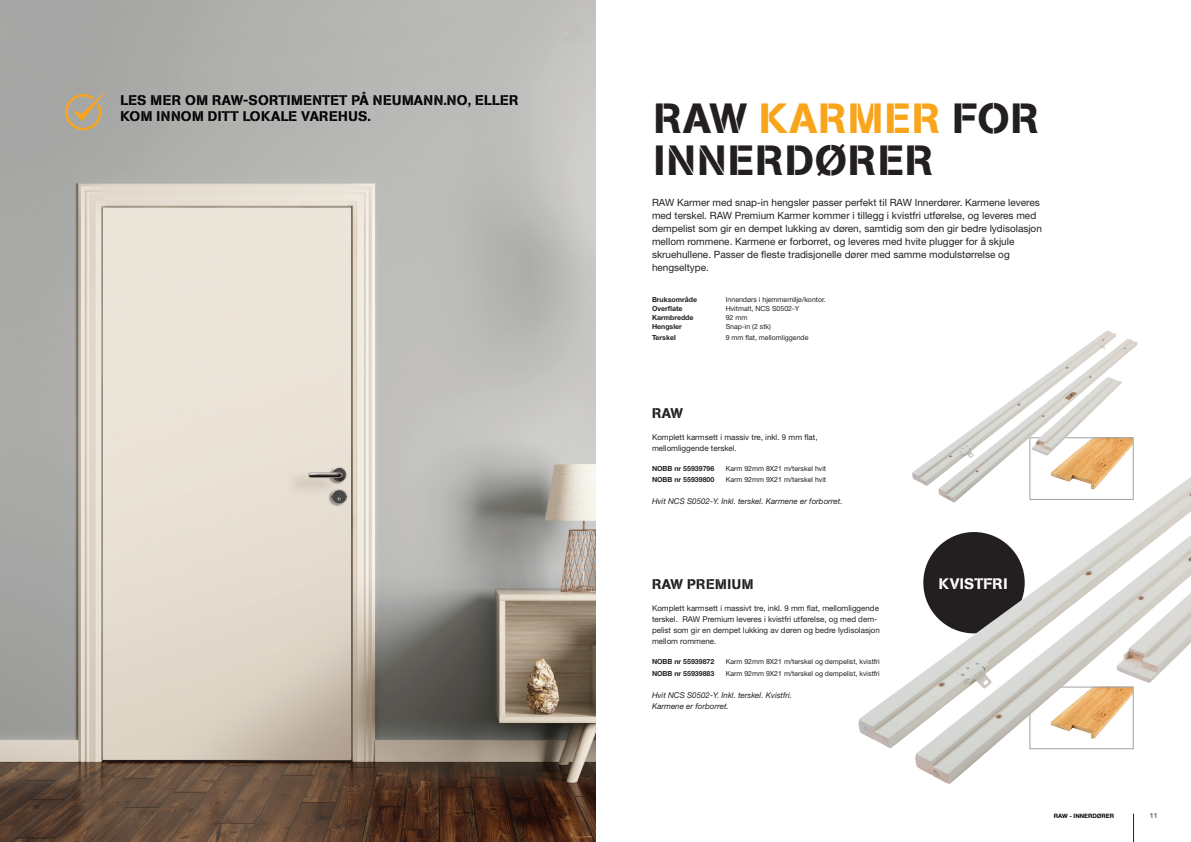
<style>
.page{position:relative;width:1191px;height:842px;background:#fff}
.page>*{position:absolute;margin:0;border:0;box-sizing:border-box;transform-origin:0 0}
.t1{font:42px/42px "AG Book Stencil";letter-spacing:.04em;color:#231f20}
.t2{font:15.2px "AG Book Stencil";letter-spacing:.02em;color:#fff}
.t3{font:14px/16px "AG Book Stencil";letter-spacing:.02em;color:#010203}
.t4{font:14px "AG Book Stencil";letter-spacing:.035em;color:#231f20}
.t5{font:10px/13px "Helvetica Neue LT Std";color:#231f20}
.t6{font:8px/11px "Helvetica Neue LT Std";color:#231f20}
.t7{font:italic 8px/11px "Helvetica Neue LT Std";color:#231f20}
.t8{font:7px "Helvetica Neue LT Std";color:#231f20}
.t9{font:700 7px "Helvetica Neue LT Std";color:#231f20}
.t10{font:700 6px "Helvetica Neue LT Std";color:#010203}
.s1{color:#f9a51b}
</style>
<div class="page">
<img style="left:0;top:0;width:595px;height:842px">
<svg style="left:65px;top:89px;width:42px;height:41px;background:#b7a686"></svg>
<img style="left:912px;top:330px;width:225px;height:146px">
<img style="left:858px;top:476px;width:333px;height:308px">
<svg style="left:1133px;top:814px;width:1px;height:28px"></svg>
<h3 class="t3" style="left:120px;top:92px;width:399px">LES MER OM RAW-SORTIMENTET PÅ NEUMANN.NO, ELLER<br>KOM INNOM DITT LOKALE VAREHUS.</h3>
<h1 class="t1" style="left:653px;top:97px;width:386px">RAW <span class="s1">KARMER</span> FOR<br>INNERDØRER</h1>
<p class="t5" style="left:652px;top:195px;width:391px">RAW Karmer med snap-in hengsler passer perfekt til RAW Innerdører. Karmene leveres med terskel. RAW Premium Karmer kommer i tillegg i kvistfri utførelse, og leveres med dempelist som gir en dempet lukking av døren, samtidig som den gir bedre lydisolasjon mellom rommene. Karmene er forborret, og leveres med hvite plugger for å skjule skruehullene. Passer de fleste tradisjonelle dører med samme modulstørrelse og hengseltype.</p>
<p class="t9" style="left:652px;top:296px;width:47px">Bruksområde</p>
<p class="t8" style="left:725px;top:296px;width:101px">Innendørs i hjemmemiljø/kontor.</p>
<p class="t9" style="left:652px;top:305px;width:32px">Overflate</p>
<p class="t8" style="left:725px;top:305px;width:75px">Hvitmalt, NCS S0502-Y</p>
<p class="t9" style="left:652px;top:314px;width:43px">Karmbredde</p>
<p class="t8" style="left:725px;top:314px;width:23px">92 mm</p>
<p class="t9" style="left:652px;top:323px;width:31px">Hengsler</p>
<p class="t8" style="left:725px;top:323px;width:47px">Snap-in (2 stk)</p>
<p class="t9" style="left:652px;top:334px;width:25px">Terskel</p>
<p class="t8" style="left:725px;top:334px;width:84px">9 mm flat, mellomliggende</p>
<h3 class="t4" style="left:652px;top:405px;width:33px">RAW</h3>
<p class="t6" style="left:652px;top:432px;width:167px">Komplett karmsett i massiv tre, inkl. 9 mm flat, mellomliggende terskel.</p>
<p class="t9" style="left:652px;top:464px;width:64px">NOBB nr 55939796</p>
<p class="t8" style="left:725px;top:464px;width:102px">Karm 92mm 8X21 m/terskel hvit</p>
<p class="t9" style="left:652px;top:475px;width:64px">NOBB nr 55939800</p>
<p class="t8" style="left:725px;top:475px;width:102px">Karm 92mm 9X21 m/terskel hvit</p>
<p class="t7" style="left:652px;top:496px;width:192px">Hvit NCS S0502-Y. Inkl. terskel. Karmene er forborret.</p>
<h3 class="t4" style="left:652px;top:575px;width:103px">RAW PREMIUM</h3>
<p class="t6" style="left:652px;top:602px;width:229px">Komplett karmsett i massivt tre, inkl. 9 mm flat, mellomliggende terskel. RAW Premium leveres i kvistfri utførelse, og med dem&shy;pelist som gir en dempet lukking av døren og bedre lydisolasjon mellom rommene.</p>
<p class="t9" style="left:652px;top:657px;width:64px">NOBB nr 55939872</p>
<p class="t8" style="left:725px;top:657px;width:156px">Karm 92mm 8X21 m/terskel og dempelist, kvistfri</p>
<p class="t9" style="left:652px;top:669px;width:64px">NOBB nr 55939883</p>
<p class="t8" style="left:725px;top:669px;width:156px">Karm 92mm 9X21 m/terskel og dempelist, kvistfri</p>
<p class="t7" style="left:652px;top:689px;width:142px">Hvit NCS S0502-Y. Inkl. terskel. Kvistfri.<br>Karmene er forborret.</p>
<h2 class="t2" style="left:939px;top:575px;width:70px">KVISTFRI</h2>
<p class="t10" style="left:1053px;top:812px;width:62px">RAW - INNERDØRER</p>
<p class="t8" style="left:1149px;top:811px;width:9px">11</p>
</div>
